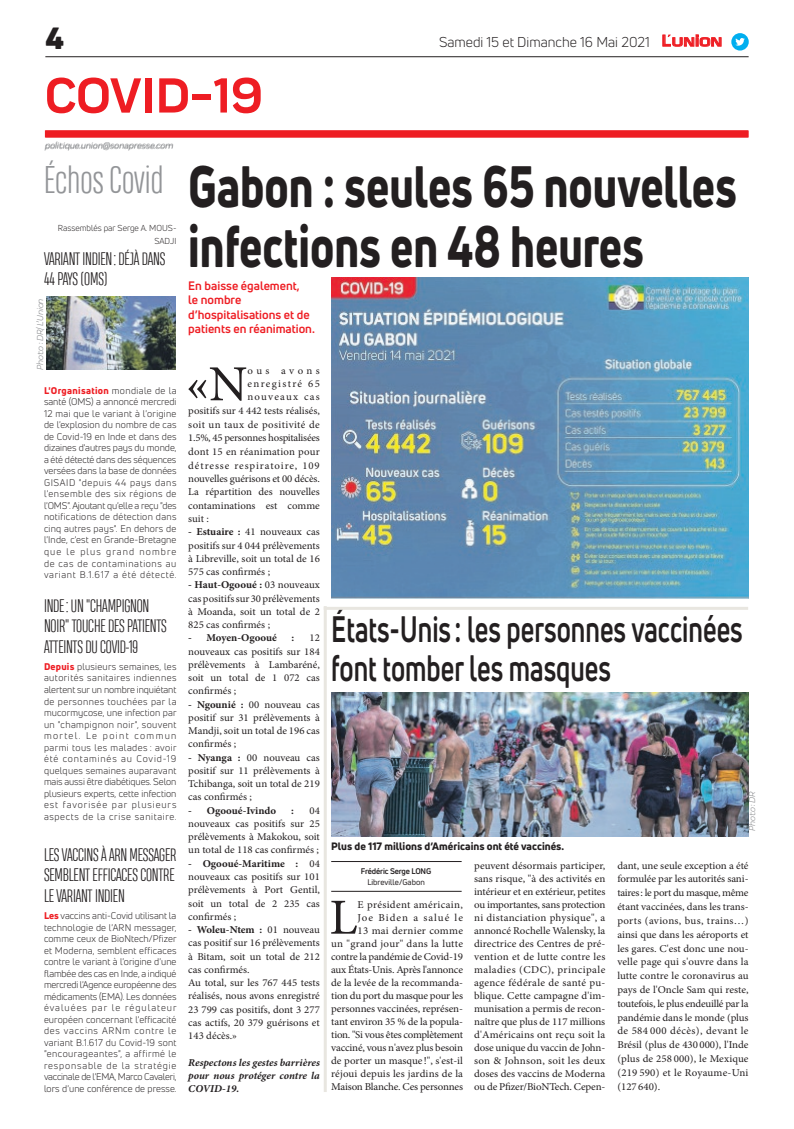
<style>
.page{position:relative;width:794px;height:1129px;background:#fff}
.page>*{position:absolute;margin:0;border:0;box-sizing:border-box;transform-origin:0 0}
.t1{font:800 57px/60px "Uni Neue";color:#231f20;scale:.77 1}
.t2{font:700 51px "Praktika";color:#ee1d23}
.t3{font:50.5px "Minion Pro";color:#231f20}
.t4{font:50.5px "Minion Pro";color:#231f20;scale:1.04 1}
.t5{font:700 36px/39px "Uni Neue";color:#231f20;scale:.72 1}
.t6{font:300 36px "Heading Compressed Pro";color:#939598}
.t7{font:900 30px "Uni Neue";color:#231f20}
.t8{font:300 17px/20.5px "Heading Compressed Pro";letter-spacing:-.01em;color:#231f20}
.t9{font:14px "Uni Neue";color:#231f20}
.t10{font:700 12px/14.4px "Uni Neue";color:#ee1d23}
.t11{font:10.5px/13px "Minion Pro";color:#231f20;text-align:justify;scale:1.04 1}
.t12{font:10.5px/13.2px "Minion Pro";color:#231f20;text-align:justify}
.t13{font:italic 700 10.5px/13.2px "Minion Pro";color:#231f20;text-align:justify}
.t14{font:800 10.5px "Uni Neue";color:#231f20}
.t15{font:10.5px "Minion Pro";letter-spacing:-.025em;color:#231f20}
.t16{font:700 10.5px "Minion Pro";color:#231f20}
.t17{font:10.5px "Minion Pro";letter-spacing:.04em;color:#231f20}
.t18{font:10.5px "Minion Pro";letter-spacing:.085em;color:#231f20}
.t19{font:10.5px "Minion Pro";letter-spacing:.02em;color:#231f20}
.t20{font:10.5px "Minion Pro";letter-spacing:.125em;color:#231f20}
.t21{font:10.5px "Minion Pro";letter-spacing:.11em;color:#231f20}
.t22{font:10.5px "Minion Pro";letter-spacing:.31em;color:#231f20}
.t23{font:9.5px/11.5px "Uni Neue";letter-spacing:.065em;color:#231f20;text-align:justify}
.t24{font:italic 9px "Praktika";color:#818386}
.t25{font:8.5px/13px "Uni Neue";color:#231f20;text-align:right}
.t26{font:700 8px "Uni Neue";letter-spacing:-.02em;color:#231f20}
.t27{font:8px "Uni Neue";color:#231f20}
.s1{font-family:"Eurostile";font-weight:600;font-size:14.9px;color:#ee1d23}
.s2{font-family:"Eurostile";font-weight:600;font-size:11.4px;color:#ee1d23}
.s3{font-weight:700}
.s4{font-weight:800;color:#ee1d23}
</style>
<div class="page">
<hr style="left:45px;top:56px;width:703px;height:1px;background:#231f20">
<svg style="left:662px;top:34px;width:60px;height:13px"></svg>
<div style="left:731px;top:33px;width:17px;height:18px;background:#00aeef;border-radius:50%"></div>
<svg style="left:735px;top:38px;width:10px;height:8px"></svg>
<div style="left:45px;top:130px;width:703px;height:7px;background:#ee1d23"></div>
<img style="left:46px;top:297px;width:129px;height:73px">
<hr style="left:331px;top:890px;width:130px;height:1px;background:#231f20">
<hr style="left:331px;top:861px;width:130px;height:1px;background:#231f20">
<hr style="left:324px;top:606px;width:424px;height:3px;background:#e8e6e0">
<hr style="left:324px;top:606px;width:3px;height:485px;background:#e8e6e0">
<img style="left:331px;top:692px;width:417px;height:144px">
<img style="left:331px;top:278px;width:417px;height:320px">
<h3 class="t7" style="left:45px;top:17px;width:20px">4</h3>
<h3 class="t9" style="left:439px;top:33px;width:284px">Samedi 15 et Dimanche 16 Mai 2021 <span class="s1">L</span><span class="s2">UNION</span></h3>
<h2 class="t2" style="left:45px;top:55px;width:219px">COVID-19</h2>
<p class="t24" style="left:45px;top:140px;width:130px">politique.union@sonapresse.com</p>
<h3 class="t6" style="left:44px;top:159px;width:121px">Échos Covid</h3>
<p class="t25" style="left:58px;top:221px;width:120px">Rassemblés par Serge A. MOUS-<br>SADJI</p>
<h3 class="t8" style="left:44px;top:250px;width:123px">VARIANT INDIEN: DÉJÀ DANS<br>44 PAYS (OMS)</h3>
<h1 class="t1" style="left:188px;top:156px;width:714px">Gabon : seules 65 nouvelles infections en 48 heures</h1>
<p class="t10" style="left:188px;top:278px;width:128px">En baisse également,<br>le nombre d’hospitalisations et de patients en réanimation.</p>
<p class="t24" style="left:34px;top:369px;width:73px;rotate:-90deg">Photo : DR/ L’Union</p>
<h3 class="t3" style="left:186px;top:350px;width:63px">«N</h3>
<p class="t22" style="left:247px;top:364px;width:74px">ous avons</p>
<p class="t20" style="left:247px;top:377px;width:74px">enregistré 65</p>
<p class="t21" style="left:247px;top:390px;width:74px">nouveaux cas</p>
<p class="t12" style="left:188px;top:404px;width:133px">positifs sur 4 442 tests réalisés,</p>
<p class="t17" style="left:188px;top:417px;width:133px">soit un taux de positivité de</p>
<p class="t15" style="left:188px;top:431px;width:133px">1.5%, 45 personnes hospitalisées</p>
<p class="t19" style="left:188px;top:444px;width:133px">dont 15 en réanimation pour</p>
<p class="t18" style="left:188px;top:458px;width:133px">détresse respiratoire, 109</p>
<p class="t12" style="left:188px;top:472px;width:133px">nouvelles guérisons et 00 décès.</p>
<p class="t12" style="left:188px;top:485px;width:133px">La répartition des nouvelles</p>
<p class="t12" style="left:188px;top:498px;width:133px">contaminations est comme</p>
<p class="t12" style="left:188px;top:512px;width:22px">suit :</p>
<p class="t12" style="left:188px;top:525px;width:133px"><span class="s3">- Estuaire :</span> 41 nouveaux cas positifs sur 4 044 prélèvements à Libreville, soit un total de 16<br>575 cas confirmés ;</p>
<p class="t12" style="left:188px;top:578px;width:133px"><span class="s3">- Haut-Ogooué :</span> 03 nouveaux cas positifs sur 30 prélèvements à Moanda, soit un total de 2<br>825 cas confirmés ;</p>
<p class="t16" style="left:188px;top:630px;width:90px">- Moyen-Ogooué</p>
<p class="t16" style="left:291px;top:630px;width:4px">:</p>
<p class="t23" style="left:44px;top:384px;width:134px"><span class="s4">L'Organisation</span> mondiale de la santé (OMS) a annoncé mercredi 12 mai que le variant à l'origine de l'explosion du nombre de cas de Covid-19 en Inde et dans des dizaines d'autres pays du monde, a été détecté dans des séquences versées dans la base de données GISAID "depuis 44 pays dans l'ensemble des six régions de l'OMS". Ajoutant qu'elle a reçu "des notifications de détection dans cinq autres pays". En dehors de l'Inde, c'est en Grande-Bretagne que le plus grand nombre de cas de contaminations au variant B.1.617 a été détecté.</p>
<h3 class="t8" style="left:44px;top:597px;width:124px">INDE: UN "CHAMPIGNON<br>NOIR" TOUCHE DES PATIENTS<br>ATTEINTS DU COVID-19</h3>
<p class="t23" style="left:44px;top:660px;width:134px"><span class="s4">Depuis</span> plusieurs semaines, les autorités sanitaires indiennes alertent sur un nombre inquiétant de personnes touchées par la mucormycose, une infection par un "champignon noir", souvent mortel. Le point commun parmi tous les malades : avoir été contaminés au Covid-19 quelques semaines auparavant mais aussi être diabétiques. Selon plusieurs experts, cette infection est favorisée par plusieurs aspects de la crise sanitaire.</p>
<h3 class="t8" style="left:44px;top:846px;width:134px;text-align:justify">LES VACCINS À ARN MESSAGER SEMBLENT EFFICACES CONTRE LE VARIANT INDIEN</h3>
<p class="t23" style="left:44px;top:909px;width:134px"><span class="s4">Les</span> vaccins anti-Covid utilisant la technologie de l'ARN messager, comme ceux de BioNtech/Pfizer et Moderna, semblent efficaces contre le variant à l'origine d'une flambée des cas en Inde, a indiqué mercredi l'Agence européenne des médicaments (EMA). Les données évaluées par le régulateur européen concernant l'efficacité des vaccins ARNm contre le variant B.1.617 du Covid-19 sont "encourageantes", a affirmé le responsable de la stratégie vaccinale de l'EMA, Marco Cavaleri, lors d'une conférence de presse.</p>
<h3 class="t5" style="left:331px;top:608px;width:573px">États-Unis : les personnes vaccinées font tomber les masques</h3>
<p class="t12" style="left:188px;top:631px;width:133px;text-indent:121px">12 nouveaux cas positifs sur 184 prélèvements à Lambaréné, soit un total de 1 072 cas confirmés ;</p>
<p class="t12" style="left:188px;top:697px;width:133px"><span class="s3">- Ngounié :</span> 00 nouveau cas positif sur 31 prélèvements à Mandji, soit un total de 196 cas confirmés ;</p>
<p class="t12" style="left:188px;top:750px;width:133px"><span class="s3">- Nyanga :</span> 00 nouveau cas positif sur 11 prélèvements à Tchibanga, soit un total de 219 cas confirmés ;</p>
<p class="t16" style="left:188px;top:802px;width:89px">- Ogooué-Ivindo</p>
<p class="t16" style="left:291px;top:802px;width:4px">:</p>
<p class="t24" style="left:746px;top:831px;width:41px;rotate:-90deg">Photo : DR</p>
<p class="t12" style="left:188px;top:803px;width:133px;text-indent:121px">04 nouveaux cas positifs sur 25 prélèvements à Makokou, soit un total de 118 cas confirmés ;</p>
<p class="t12" style="left:188px;top:856px;width:133px"><span class="s3">- Ogooué-Maritime :</span> 04 nouveaux cas positifs sur 101 prélèvements à Port Gentil, soit un total de 2 235 cas confirmés ;</p>
<p class="t12" style="left:188px;top:922px;width:133px;text-align:left"><span class="s3">- Woleu-Ntem :</span> 01 nouveau cas positif sur 16 prélèvements à Bitam, soit un total de 212 cas confirmés.<br>Au total, sur les 767 445 tests réalisés, nous avons enregistré<br>23 799 cas positifs, dont 3 277 cas actifs, 20 379 guérisons et<br>143 décès.»</p>
<p class="t13" style="left:188px;top:1055px;width:133px">Respectons les gestes barrières pour nous protéger contre la COVID-19.</p>
<p class="t14" style="left:331px;top:839px;width:234px">Plus de 117 millions d’Américains ont été vaccinés.</p>
<p class="t11" style="left:474px;top:858px;width:128px">peuvent désormais participer, sans risque, "à des activités en intérieur et en extérieur, petites ou importantes, sans protection ni distanciation physique", a annoncé Rochelle Walensky, la directrice des Centres de pré&shy;vention et de lutte contre les maladies (CDC), principale agence fédérale de santé pu&shy;blique. Cette campagne d'im&shy;munisation a permis de recon&shy;naître que plus de 117 millions d'Américains ont reçu soit la dose unique du vaccin de John&shy;son &amp; Johnson, soit les deux doses des vaccins de Moderna ou de Pfizer/BioNTech. Cepen-</p>
<p class="t11" style="left:617px;top:858px;width:128px;line-height:13.8px">dant, une seule exception a été formulée par les autorités sani&shy;taires: le port du masque, même étant vaccinées, dans les trans&shy;ports (avions, bus, trains…) ainsi que dans les aéroports et les gares. C'est donc une nou&shy;velle page qui s'ouvre dans la lutte contre le coronavirus au pays de l'Oncle Sam qui reste, toutefois, le plus endeuillé par la pandémie dans le monde (plus de 584 000 décès), devant le Brésil (plus de 430 000), l'Inde (plus de 258 000), le Mexique (219 590) et le Royaume-Uni (127 640).</p>
<p class="t26" style="left:361px;top:866px;width:72px">Frédéric Serge LONG</p>
<p class="t27" style="left:367px;top:876px;width:59px">Libreville/Gabon</p>
<p class="t11" style="left:331px;top:897px;width:128px;text-align:right">E président américain,<br>Joe Biden a salué le<br>13 mai dernier comme<br>un "grand jour" dans la lutte contre la pandémie de Covid-19 aux États-Unis. Après l'annonce de la levée de la recommanda&shy;tion du port du masque pour les personnes vaccinées, représen&shy;tant environ 35 % de la popula&shy;tion. "Si vous êtes complètement vacciné, vous n'avez plus besoin de porter un masque !", s'est-il réjoui depuis les jardins de la<br>Maison Blanche. Ces personnes</p>
<h3 class="t4" style="left:329px;top:883px;width:29px">L</h3>
</div>
